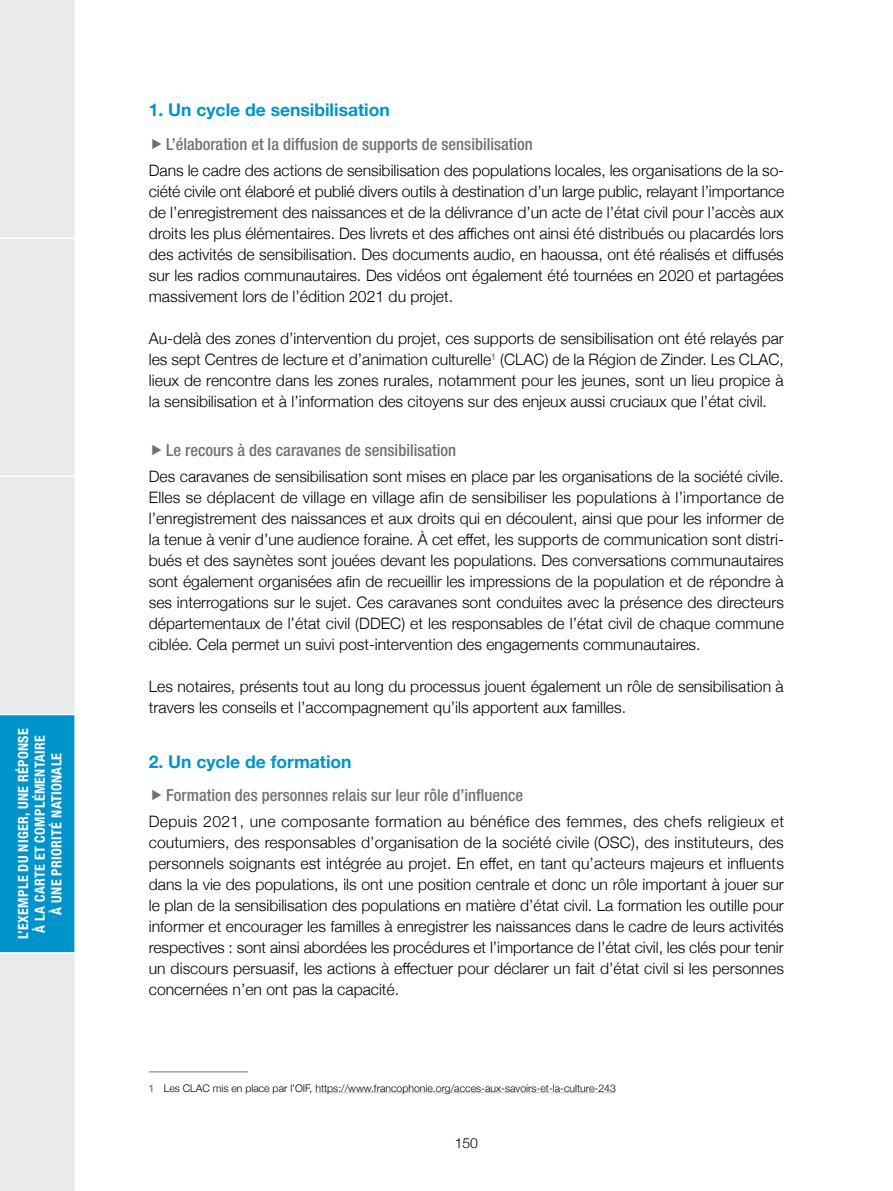
<style>
.page{position:relative;width:893px;height:1191px;background:#fff}
.page>*{position:absolute;margin:0;border:0;box-sizing:border-box;transform-origin:0 0}
.SOUS-INTER___bleu_4{font:700 17.5px "Helvetica Neue";color:#0094ca}
.t1{font:500 condensed 16.62px "Helvetica Neue LT Pro";color:#707172}
.texte_courant{font:300 15.75px/21px "Helvetica Neue";color:#000;text-align:justify}
.t2{font:700 condensed 14px/16.8px "Helvetica Neue LT Pro";letter-spacing:.025em;color:#fff;text-align:center}
.t3{font:300 14px "Helvetica Neue";color:#000}
.notes{font:300 10.5px "Helvetica Neue";color:#000}
.s1{font-weight:500;color:#878687}
</style>
<div class="page">
<svg style="left:0;top:0;width:75px;height:1191px;background:#bbd9e5"></svg>
<hr style="left:149px;top:1071px;width:99px;height:1px;background:#707172">
<hr style="left:315px;top:1092px;width:301px;height:1px;background:#c7cad1">
<p class="t2" style="left:15px;top:939px;width:212px;rotate:-90deg">L’EXEMPLE DU NIGER, UNE RÉPONSE<br>À LA CARTE ET COMPLÉMENTAIRE<br>À UNE PRIORITÉ NATIONALE</p>
<p class="SOUS-INTER___bleu_4" style="left:149px;top:96px;width:243px">1. Un cycle de sensibilisation</p>
<p class="t1" style="left:166px;top:134px;width:368px">L’élaboration et la diffusion de supports de sensibilisation</p>
<p class="texte_courant" style="left:149px;top:158px;width:637px">Dans le cadre des actions de sensibilisation des populations locales, les organisations de la so&shy;ciété civile ont élaboré et publié divers outils à destination d’un large public, relayant l’importance de l’enregistrement des naissances et de la délivrance d’un acte de l’état civil pour l’accès aux droits les plus élémentaires. Des livrets et des affiches ont ainsi été distribués ou placardés lors des activités de sensibilisation. Des documents audio, en haoussa, ont été réalisés et diffusés sur les radios communautaires. Des vidéos ont également été tournées en 2020 et partagées massivement lors de l’édition 2021 du projet.</p>
<p class="texte_courant" style="left:149px;top:326px;width:637px">Au-delà des zones d’intervention du projet, ces supports de sensibilisation ont été relayés par les sept Centres de lecture et d’animation culturelle<sup>1</sup> (CLAC) de la Région de Zinder. Les CLAC, lieux de rencontre dans les zones rurales, notamment pour les jeunes, sont un lieu propice à la sensibilisation et à l’information des citoyens sur des enjeux aussi cruciaux que l’état civil.</p>
<p class="t1" style="left:166px;top:440px;width:291px">Le recours à des caravanes de sensibilisation</p>
<p class="texte_courant" style="left:149px;top:465px;width:637px">Des caravanes de sensibilisation sont mises en place par les organisations de la société civile.<br>Elles se déplacent de village en village afin de sensibiliser les populations à l’importance de l’enregistrement des naissances et aux droits qui en découlent, ainsi que pour les informer de la tenue à venir d’une audience foraine. À cet effet, les supports de communication sont distri&shy;bués et des saynètes sont jouées devant les populations. Des conversations communautaires sont également organisées afin de recueillir les impressions de la population et de répondre à ses interrogations sur le sujet. Ces caravanes sont conduites avec la présence des directeurs départementaux de l’état civil (DDEC) et les responsables de l’état civil de chaque commune ciblée. Cela permet un suivi post-intervention des engagements communautaires.</p>
<p class="texte_courant" style="left:149px;top:675px;width:636px">Les notaires, présents tout au long du processus jouent également un rôle de sensibilisation à travers les conseils et l’accompagnement qu’ils apportent aux familles.</p>
<p class="SOUS-INTER___bleu_4" style="left:149px;top:747px;width:204px">2. Un cycle de formation</p>
<p class="t1" style="left:166px;top:785px;width:359px">Formation des personnes relais sur leur rôle d’influence</p>
<p class="texte_courant" style="left:149px;top:810px;width:637px">Depuis 2021, une composante formation au bénéfice des femmes, des chefs religieux et coutumiers, des responsables d’organisation de la société civile (OSC), des instituteurs, des personnels soignants est intégrée au projet. En effet, en tant qu’acteurs majeurs et influents dans la vie des populations, ils ont une position centrale et donc un rôle important à jouer sur le plan de la sensibilisation des populations en matière d’état civil. La formation les outille pour informer et encourager les familles à enregistrer les naissances dans le cadre de leurs activités respectives : sont ainsi abordées les procédures et l’importance de l’état civil, les clés pour tenir un discours persuasif, les actions à effectuer pour déclarer un fait d’état civil si les personnes concernées n’en ont pas la capacité.</p>
<p class="notes" style="left:149px;top:1079px;width:469px"><span class="s1">1</span> Les CLAC mis en place par l’OIF, https://www.francophonie.org/acces-aux-savoirs-et-la-culture-243</p>
<p class="t3" style="left:455px;top:1131px;width:25px">150</p>
</div>
